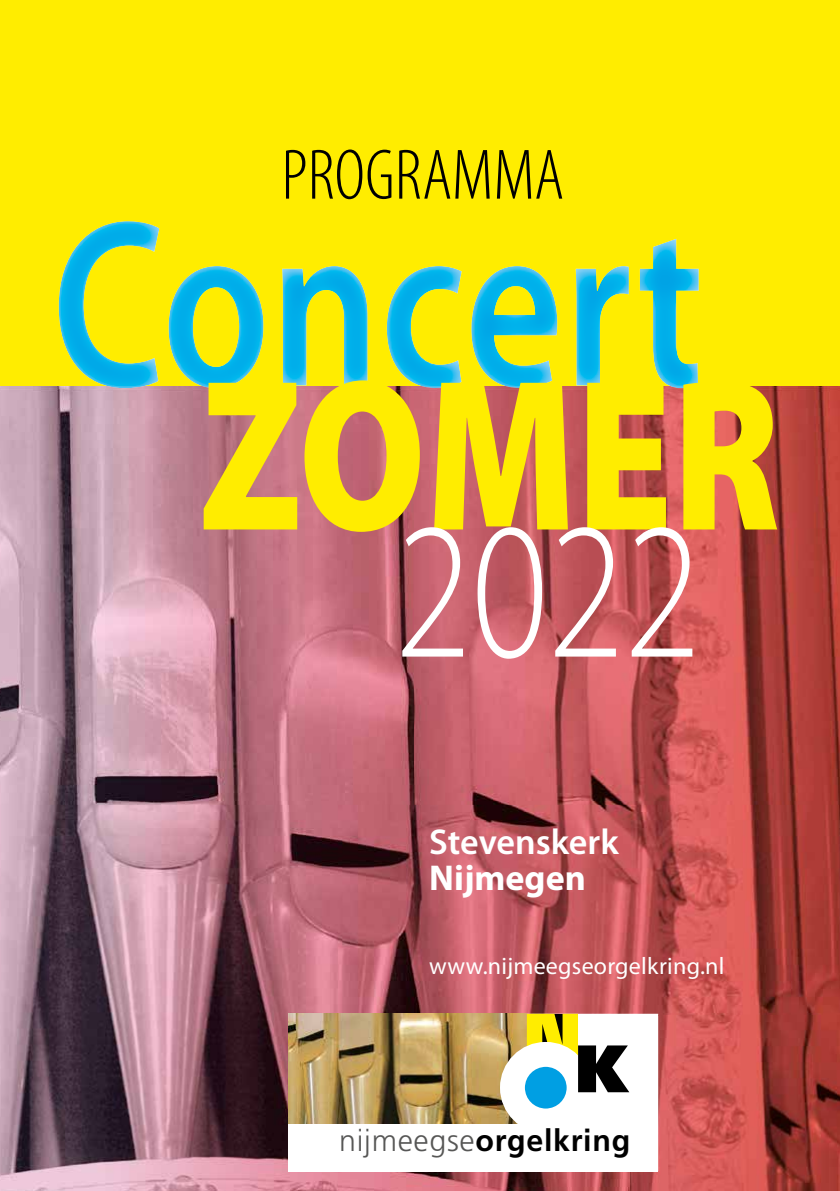
<style>
.page{position:relative;width:840px;height:1191px;background:#fff}
.page>*{position:absolute;margin:0;border:0;box-sizing:border-box;transform-origin:0 0}
.t1{font:900 217.6px "Myriad Pro";color:#ffed00;scale:.8 1}
.t2{font:300 195.6px "Myriad Pro";color:#fff;scale:.8 1}
.t3{font:300 condensed 72px "Myriad Pro";color:#000}
.t4{font:600 36px "Myriad Pro";color:#fff}
.t5{font:700 36px "Myriad Pro";color:#fff}
.t6{font:700 30.4px "Frutiger";letter-spacing:.02em;color:#000}
.t7{font:24px "Myriad Pro";letter-spacing:.01em;color:#fff}
.s1{font-weight:300;color:#575756}
</style>
<div class="page">
<img style="left:0;top:386px;width:839px;height:419px">
<img style="left:0;top:805px;width:342px;height:386px">
<img style="left:342px;top:805px;width:497px;height:209px">
<img style="left:628px;top:1014px;width:211px;height:177px">
<img style="left:342px;top:1172px;width:286px;height:19px">
<div style="left:0;top:0;width:839px;height:386px;background:#ffed00"></div>
<img style="left:59px;top:221px;width:639px;height:165px">
<div style="left:288px;top:1013px;width:369px;height:158px;background:#fff"></div>
<img style="left:288px;top:1013px;width:238px;height:110px">
<svg style="left:512px;top:1054px;width:66px;height:67px"></svg>
<div style="left:499px;top:1042px;width:92px;height:91px;border:25px solid #fff;border-radius:50%"></div>
<svg style="left:526px;top:1013px;width:103px;height:79px"></svg>
<h3 class="t3" style="left:281px;top:132px;width:284px">PROGRAMMA</h3>
<h1 class="t1" style="left:200px;top:311px;width:726px">ZOMER</h1>
<h2 class="t2" style="left:395px;top:473px;width:383px">2022</h2>
<h3 class="t4" style="left:429px;top:819px;width:191px">Stevenskerk</h3>
<h3 class="t5" style="left:429px;top:854px;width:158px">Nijmegen</h3>
<p class="t7" style="left:429px;top:951px;width:296px">www.nijmeegseorgelkring.nl</p>
<p class="t6" style="left:339px;top:1122px;width:292px"><span class="s1">nijmeegse</span>orgelkring</p>
</div>
